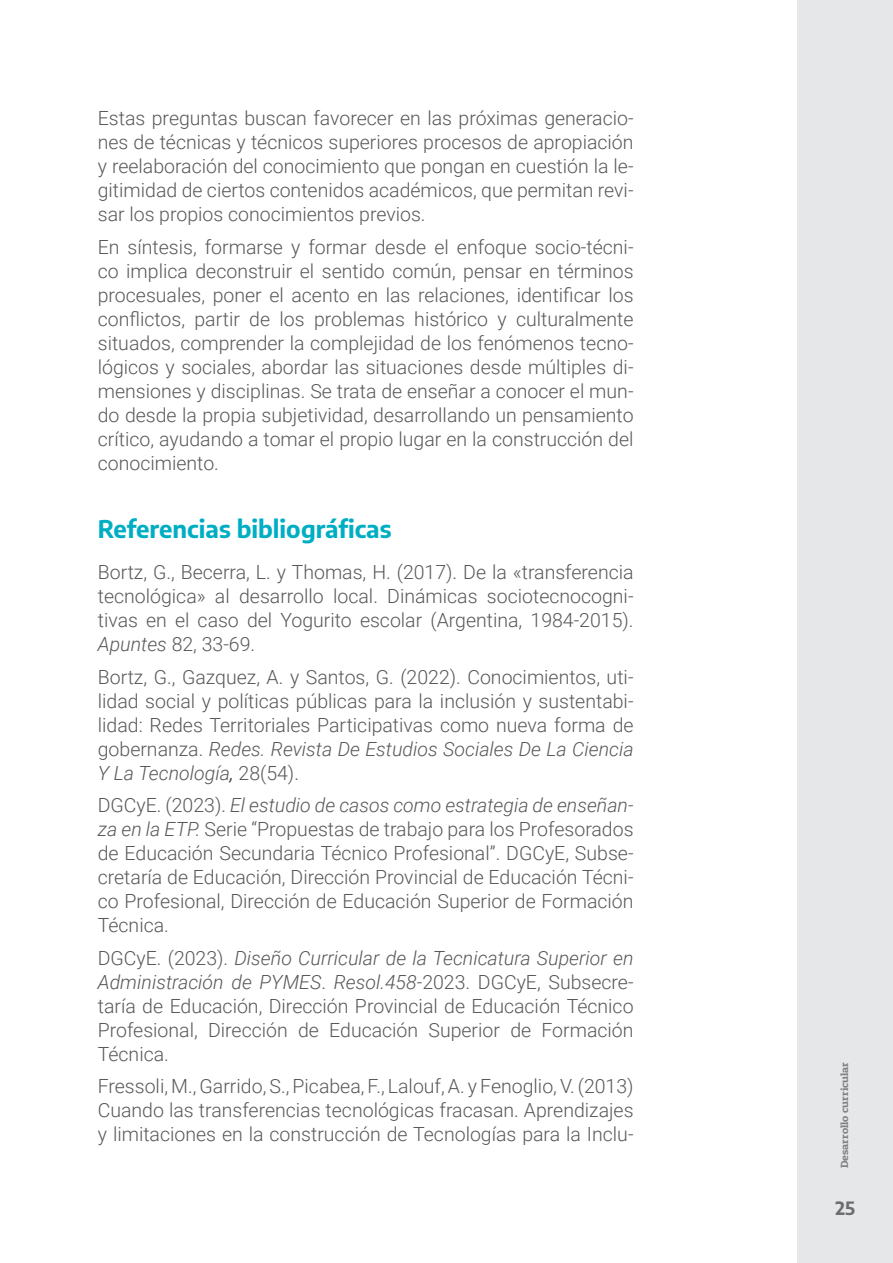
<style>
.page{position:relative;width:893px;height:1263px;background:#fff}
.page>*{position:absolute;margin:0;border:0;box-sizing:border-box;transform-origin:0 0}
.titulo_1{font:700 24px "Encode Sans";color:#00aec3}
.tEXTO{font:300 19.5px/24px "Roboto";color:#57585a;text-align:justify}
.t1{font:700 18px "Encode Sans";color:#6c6d70}
.t2{font:10.5px "Patua One";color:#808285;scale:1.12 1}
.s1{font-style:italic}
.s2{font-weight:400;font-style:italic}
</style>
<div class="page">
<div style="left:797px;top:0;width:96px;height:1263px;background:#e6e7e9"></div>
<p class="tEXTO" style="left:98px;top:106px;width:537px">Estas preguntas buscan favorecer en las próximas generacio&shy;nes de técnicas y técnicos superiores procesos de apropiación y reelaboración del conocimiento que pongan en cuestión la le&shy;gitimidad de ciertos contenidos académicos, que permitan revi&shy;sar los propios conocimientos previos.</p>
<p class="tEXTO" style="left:98px;top:234px;width:537px">En síntesis, formarse y formar desde el enfoque socio-técni&shy;co implica deconstruir el sentido común, pensar en términos procesuales, poner el acento en las relaciones, identificar los conflictos, partir de los problemas histórico y culturalmente situados, comprender la complejidad de los fenómenos tecno&shy;lógicos y sociales, abordar las situaciones desde múltiples di&shy;mensiones y disciplinas. Se trata de enseñar a conocer el mun&shy;do desde la propia subjetividad, desarrollando un pensamiento crítico, ayudando a tomar el propio lugar en la construcción del conocimiento.</p>
<p class="titulo_1" style="left:98px;top:511px;width:295px">Referencias bibliográficas</p>
<p class="tEXTO" style="left:98px;top:559px;width:537px">Bortz, G., Becerra, L. y Thomas, H. (2017). De la «transferencia tecnológica» al desarrollo local. Dinámicas sociotecnocogni&shy;tivas en el caso del Yogurito escolar (Argentina, 1984-2015).<br><span class="s1">Apuntes</span> 82, 33-69.</p>
<p class="tEXTO" style="left:98px;top:664px;width:537px">Bortz, G., Gazquez, A. y Santos, G. (2022). Conocimientos, uti&shy;lidad social y políticas públicas para la inclusión y sustentabi&shy;lidad: Redes Territoriales Participativas como nueva forma de gobernanza. <span class="s1">Redes. Revista De Estudios Sociales De La Ciencia Y La Tecnología</span><span class="s2">,</span> 28(54).</p>
<p class="tEXTO" style="left:98px;top:792px;width:537px">DGCyE. (2023). <span class="s1">El estudio de casos como estrategia de enseñan&shy;za en la ETP.</span> Serie “Propuestas de trabajo para los Profesorados de Educación Secundaria Técnico Profesional”. DGCyE, Subse&shy;cretaría de Educación, Dirección Provincial de Educación Técni&shy;co Profesional, Dirección de Educación Superior de Formación Técnica.</p>
<p class="tEXTO" style="left:98px;top:945px;width:537px">DGCyE. (2023). <span class="s1">Diseño Curricular de la Tecnicatura Superior en Administración de PYMES</span>. <span class="s1">Resol.458</span>-2023. DGCyE, Subsecre&shy;taría de Educación, Dirección Provincial de Educación Técnico Profesional, Dirección de Educación Superior de Formación Técnica.</p>
<p class="tEXTO" style="left:98px;top:1073px;width:537px">Fressoli, M., Garrido, S., Picabea, F., Lalouf, A. y Fenoglio, V. (2013)<br>Cuando las transferencias tecnológicas fracasan. Aprendizajes y limitaciones en la construcción de Tecnologías para la Inclu-</p>
<p class="t2" style="left:838px;top:1168px;width:96px;rotate:-90deg">Desarrollo curricular</p>
<p class="t1" style="left:835px;top:1194px;width:21px">25</p>
</div>
